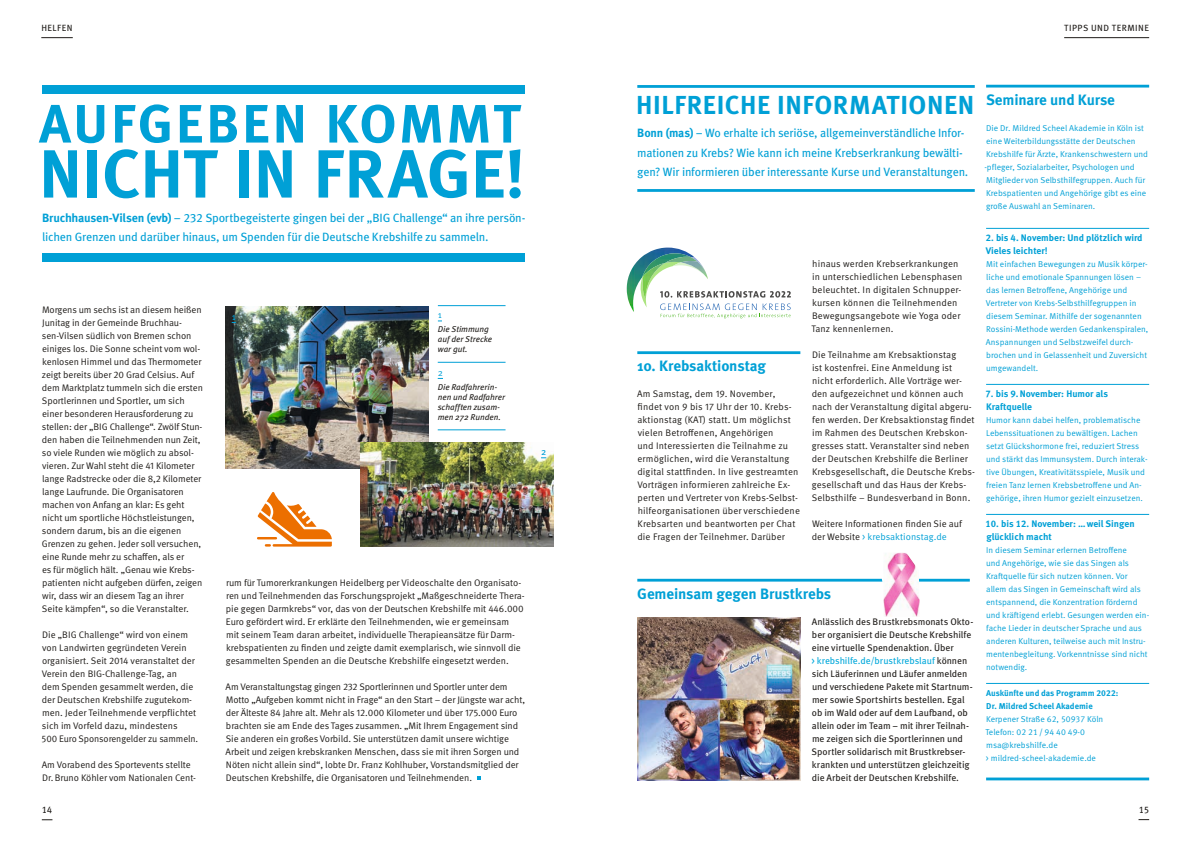
<style>
.page{position:relative;width:1191px;height:842px;background:#fff}
.page>*{position:absolute;margin:0;border:0;box-sizing:border-box;transform-origin:0 0}
.t1{font:700 68px "Meta Pro";color:#00a0d6}
.t2{font:700 54px "Meta Pro";letter-spacing:.045em;color:#00a0d6}
.t3{font:700 26px "Meta Pro";letter-spacing:.02em;color:#00a0d6}
.t4{font:700 15px "Meta Pro";letter-spacing:-.015em;color:#00a0d6}
.t5{font:12px/19.5px "Meta Pro";letter-spacing:-.02em;color:#00a0d6}
.t6{font:9.5px/13px "Meta Pro Norm";letter-spacing:-.005em;color:#1f1c19}
.t7{font:9.5px/13px "Meta Pro Norm";letter-spacing:.015em;color:#1f1c19}
.t8{font:9.5px/13px "Meta Pro";letter-spacing:-.005em;color:#1f1c19}
.t9{font:700 9.5px/13px "Meta Pro";color:#00a0d6}
.t10{font:9.5px "Meta Pro Norm";color:#00a0d6}
.t11{font:9.5px "Meta Pro";color:#00a0d6}
.t12{font:9px "Meta Pro";letter-spacing:.055em;color:#1f1c19}
.t13{font:8.5px/13px "Meta Pro Norm";color:#00a0d6}
.t14{font:italic 8.5px/10px "Meta Pro";letter-spacing:-.005em;color:#1f1c19}
.t15{font:700 8.5px/13px "Meta Pro";color:#00a0d6}
.s1{font-weight:700}
.s2{color:#00a0d6}
.s3{color:#00a8db}
</style>
<div class="page">
<hr style="left:637px;top:351px;width:163px;height:3px;background:#00a0d6">
<div style="left:42px;top:85px;width:482px;height:9px;background:#00a0d6"></div>
<div style="left:42px;top:254px;width:482px;height:8px;background:#00a0d6"></div>
<hr style="left:41px;top:37px;width:32px;height:1px;background:#1f1c19">
<hr style="left:637px;top:85px;width:337px;height:3px;background:#00a0d6">
<hr style="left:637px;top:189px;width:337px;height:3px;background:#00a0d6">
<hr style="left:986px;top:228px;width:163px;height:1px;background:#00a0d6">
<hr style="left:986px;top:384px;width:163px;height:1px;background:#00a0d6">
<hr style="left:986px;top:514px;width:163px;height:1px;background:#00a0d6">
<hr style="left:986px;top:683px;width:163px;height:1px;background:#00a0d6">
<hr style="left:986px;top:777px;width:163px;height:3px;background:#00a0d6">
<hr style="left:986px;top:85px;width:163px;height:3px;background:#00a0d6">
<hr style="left:1064px;top:37px;width:85px;height:1px;background:#1f1c19">
<img style="left:226px;top:307px;width:202px;height:162px">
<hr style="left:438px;top:305px;width:67px;height:1px;background:#00a0d6">
<hr style="left:438px;top:362px;width:67px;height:1px;background:#00a0d6">
<hr style="left:438px;top:430px;width:67px;height:1px;background:#00a0d6">
<img style="left:360px;top:443px;width:193px;height:104px">
<svg style="left:257px;top:492px;width:75px;height:55px"></svg>
<img style="left:627px;top:248px;width:67px;height:64px">
<img style="left:642px;top:253px;width:48px;height:4px">
<svg style="left:640px;top:257px;width:151px;height:61px"></svg>
<hr style="left:637px;top:579px;width:332px;height:3px;background:#00a0d6">
<div style="left:881px;top:559px;width:37px;height:37px;background:#fff;border-radius:50%"></div>
<img style="left:883px;top:553px;width:37px;height:64px">
<img style="left:637px;top:617px;width:163px;height:163px">
<p class="t12" style="left:41px;top:21px;width:33px">HELFEN</p>
<h2 class="t2" style="left:39px;top:82px;width:483px">AUFGEBEN KOMMT</h2>
<h1 class="t1" style="left:39px;top:121px;width:488px">NICHT IN FRAGE!</h1>
<p class="t5" style="left:42px;top:207px;width:485px"><span class="s1">Bruchhausen-Vilsen (evb)</span> – 232 Sportbegeisterte gingen bei der „BIG Challenge“ an ihre persön&shy;lichen Grenzen und darüber hinaus, um Spenden für die Deutsche Krebshilfe zu sammeln.</p>
<p class="t6" style="left:42px;top:302px;width:163px">Morgens um sechs ist an diesem heißen Junitag in der Gemeinde Bruchhau&shy;sen-Vilsen südlich von Bremen schon einiges los. Die Sonne scheint vom wol&shy;kenlosen Himmel und das Thermometer zeigt bereits über 20 Grad Celsius. Auf dem Marktplatz tummeln sich die ersten Sportlerinnen und Sportler, um sich einer besonderen Herausforderung zu stellen: der „BIG Challenge“. Zwölf Stun&shy;den haben die Teilnehmenden nun Zeit, so viele Runden wie möglich zu absol&shy;vieren. Zur Wahl steht die 41 Kilometer lange Radstrecke oder die 8,2 Kilometer lange Laufrunde. Die Organisatoren machen von Anfang an klar: Es geht nicht um sportliche Höchstleistungen, sondern darum, bis an die eigenen Grenzen zu gehen. Jeder soll versuchen, eine Runde mehr zu schaffen, als er<br>es für möglich hält. „Genau wie Krebs&shy;patienten nicht aufgeben dürfen, zeigen wir, dass wir an diesem Tag an ihrer Seite kämpfen“, so die Veranstalter.</p>
<p class="t6" style="left:42px;top:627px;width:158px">Die „BIG Challenge“ wird von einem von Landwirten gegründeten Verein organisiert. Seit 2014 veranstaltet der Verein den BIG-Challenge-Tag, an<br>dem Spenden gesammelt werden, die der Deutschen Krebshilfe zugutekom&shy;men. Jeder Teilnehmende verpflichtet sich im Vorfeld dazu, mindestens<br>500 Euro Sponsorengelder zu sammeln.</p>
<p class="t6" style="left:42px;top:757px;width:156px">Am Vorabend des Sportevents stellte<br>Dr.Bruno Köhler vom Nationalen Cent-</p>
<p class="t11" style="left:232px;top:309px;width:6px">1</p>
<p class="t10" style="left:438px;top:308px;width:6px">1</p>
<p class="t14" style="left:438px;top:324px;width:56px">Die Stimmung auf der Strecke war gut.</p>
<p class="t10" style="left:438px;top:365px;width:7px">2</p>
<p class="t14" style="left:438px;top:381px;width:69px">Die Radfahrerin&shy;nen und Radfahrer schafften zusam&shy;men 272 Runden.</p>
<p class="t11" style="left:541px;top:444px;width:7px">2</p>
<p class="t6" style="left:226px;top:575px;width:300px">rum für Tumorerkrankungen Heidelberg per Videoschalte den Organisato&shy;ren und Teilnehmenden das Forschungsprojekt „Maßgeschneiderte Thera&shy;pie gegen Darmkrebs“ vor, das von der Deutschen Krebshilfe mit 446.000<br>Euro gefördert wird. Er erklärte den Teilnehmenden, wie er gemeinsam<br>mit seinem Team daran arbeitet, individuelle Therapieansätze für Darm&shy;krebspatienten zu finden und zeigte damit exemplarisch, wie sinnvoll die gesammelten Spenden an die Deutsche Krebshilfe eingesetzt werden.</p>
<p class="t6" style="left:226px;top:679px;width:301px">Am Veranstaltungstag gingen 232 Sportlerinnen und Sportler unter dem Motto „Aufgeben kommt nicht in Frage“ an den Start – der Jüngste war acht, der Älteste 84 Jahre alt. Mehr als 12.000 Kilometer und über 175.000 Euro brachten sie am Ende des Tages zusammen. „Mit Ihrem Engagement sind Sie anderen ein großes Vorbild. Sie unterstützen damit unsere wichtige Arbeit und zeigen krebskranken Menschen, dass sie mit ihren Sorgen und Nöten nicht allein sind“, lobte Dr. Franz Kohlhuber, Vorstandsmitglied der Deutschen Krebshilfe, die Organisatoren und Teilnehmenden.</p>
<p class="t12" style="left:1064px;top:21px;width:86px">TIPPS UND TERMINE</p>
<h3 class="t4" style="left:986px;top:88px;width:130px">Seminare und Kurse</h3>
<h3 class="t3" style="left:636px;top:85px;width:339px">HILFREICHE INFORMATIONEN</h3>
<p class="t5" style="left:637px;top:122px;width:332px"><span class="s1">Bonn (mas)</span> – Wo erhalte ich seriöse, allgemeinverständliche Infor&shy;mationen zu Krebs? Wie kann ich meine Krebserkrankung bewälti&shy;gen? Wir informieren über interessante Kurse und Veranstaltungen.</p>
<p class="t13" style="left:984px;top:121px;width:165px">Die Dr. Mildred Scheel Akademie in Köln ist eine Weiterbildungsstätte der Deutschen Krebshilfe für Ärzte, Krankenschwestern und -pfleger, Sozialarbeiter, Psychologen und Mitglieder von Selbsthilfegruppen. Auch für Krebspatienten und Angehörige gibt es eine große Auswahl an Seminaren.</p>
<p class="t9" style="left:985px;top:231px;width:158px">2. bis 4. November: Und plötzlich wird<br>Vieles leichter!</p>
<p class="t13" style="left:986px;top:257px;width:164px">Mit einfachen Bewegungen zu Musik körper&shy;liche und emotionale Spannungen lösen – das lernen Betroffene, Angehörige und Vertreter von Krebs-Selbsthilfegruppen in diesem Seminar. Mithilfe der sogenannten Rossini-Methode werden Gedankenspiralen, Anspannungen und Selbstzweifel durch&shy;brochen und in Gelassenheit und Zuversicht umgewandelt.</p>
<p class="t9" style="left:985px;top:387px;width:124px">7. bis 9.November: Humor als<br>Kraftquelle</p>
<p class="t13" style="left:986px;top:413px;width:163px">Humor kann dabei helfen, problematische Lebenssituationen zu bewältigen. Lachen setzt Glückshormone frei, reduziert Stress und stärkt das Immunsystem. Durch interak&shy;tive Übungen, Kreativitätsspiele, Musik und freien Tanz lernen Krebsbetroffene und An&shy;gehörige, ihren Humor gezielt einzusetzen.</p>
<p class="t9" style="left:985px;top:517px;width:151px">10. bis 12. November: …weil Singen glücklich macht</p>
<p class="t13" style="left:986px;top:543px;width:165px">In diesem Seminar erlernen Betroffene<br>und Angehörige, wie sie das Singen als Kraftquelle für sich nutzen können. Vor allem das Singen in Gemeinschaft wird als entspannend, die Konzentration fördernd und kräftigend erlebt. Gesungen werden ein&shy;fache Lieder in deutscher Sprache und aus anderen Kulturen, teilweise auch mit Instru&shy;mentenbegleitung. Vorkenntnisse sind nicht notwendig.</p>
<p class="t15" style="left:986px;top:686px;width:134px">Auskünfte und das Programm 2022:<br>Dr. Mildred Scheel Akademie</p>
<p class="t13" style="left:985px;top:712px;width:119px">Kerpener Straße 62, 50937 Köln<br>Telefon: 02 21 / 94 40 49-0 msa@krebshilfe.de<br>&gt; mildred-scheel-akademie.de</p>
<p class="t7" style="left:811px;top:257px;width:153px">hinaus werden Krebserkrankungen in unterschiedlichen Lebensphasen beleuchtet. In digitalen Schnupper&shy;kursen können die Teilnehmenden<br>Bewegungsangebote wie Yoga oder<br>Tanz kennenlernen.</p>
<p class="t6" style="left:811px;top:348px;width:165px">Die Teilnahme am Krebsaktionstag<br>ist kostenfrei. Eine Anmeldung ist nicht erforderlich. Alle Vorträge wer&shy;den aufgezeichnet und können auch nach der Veranstaltung digital abgeru&shy;fen werden. Der Krebsaktionstag findet im Rahmen des Deutschen Krebskon&shy;gresses statt. Veranstalter sind neben der Deutschen Krebshilfe die Berliner Krebsgesellschaft, die Deutsche Krebs&shy;gesellschaft und das Haus der Krebs-Selbsthilfe – Bundesverband in Bonn.</p>
<p class="t6" style="left:811px;top:517px;width:152px">Weitere Informationen finden Sie auf der Website <span class="s2">&gt; krebsaktionstag.de</span></p>
<h3 class="t4" style="left:637px;top:354px;width:130px">10. Krebsaktionstag</h3>
<p class="t7" style="left:637px;top:387px;width:164px">Am Samstag, dem 19. November, findet von 9 bis 17 Uhr der 10. Krebs&shy;aktionstag (KAT) statt. Um möglichst vielen Betroffenen, Angehörigen<br>und Interessierten die Teilnahme zu ermöglichen, wird die Veranstaltung digital stattfinden. In live gestreamten Vorträgen informieren zahlreiche Ex&shy;perten und Vertreter von Krebs-Selbst&shy;hilfeorganisationen über verschiedene Krebsarten und beantworten per Chat die Fragen der Teilnehmer. Darüber</p>
<h3 class="t4" style="left:637px;top:582px;width:195px">Gemeinsam gegen Brustkrebs</h3>
<p class="t8" style="left:811px;top:614px;width:163px">Anlässlich des Brustkrebsmonats Okto&shy;ber organisiert die Deutsche Krebshilfe eine virtuelle Spendenaktion. Über<br><span class="s3">&gt; krebshilfe.de/brustkrebslauf</span> können sich Läuferinnen und Läufer anmelden und verschiedene Pakete mit Startnum&shy;mer sowie Sportshirts bestellen. Egal ob im Wald oder auf dem Laufband, ob allein oder im Team – mit ihrer Teilnah&shy;me zeigen sich die Sportlerinnen und Sportler solidarisch mit Brustkrebser&shy;krankten und unterstützen gleichzeitig die Arbeit der Deutschen Krebshilfe.</p>
<p class="t8" style="left:42px;top:803px;width:12px">14</p>
<p class="t8" style="left:1138px;top:803px;width:12px">15</p>
</div>
